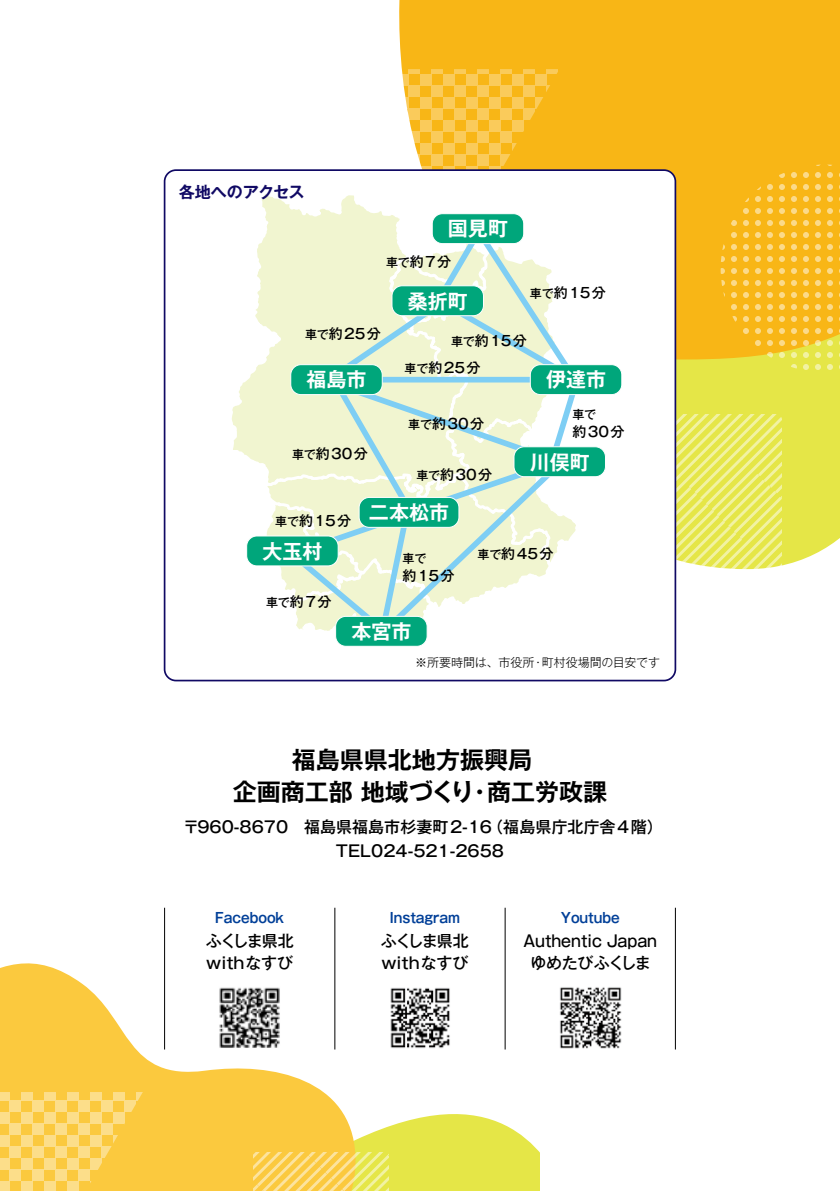
<style>
.page{position:relative;width:840px;height:1191px;background:#fff}
.page>*{position:absolute;margin:0;border:0;box-sizing:border-box;transform-origin:0 0}
.t1{font:700 24px/32px "Gothic MB101 Pr 6 N De";color:#000}
.t2{font:700 20px "Gothic MB101 Pr 6 N De";color:#fff}
.t3{font:500 16px/22px "Gothic MB101 Pr 6 N";color:#000}
.t4{font:500 16px/22px "Gothic MB101 Pr 6 N";color:#000;text-align:center;scale:.9 1}
.t5{font:700 16px "Gothic MB101 Pr 6 N De";color:#100964}
.t6{font:500 14px "Gothic MB101 Pr 6 N";letter-spacing:.1em;color:#000}
.t7{font:700 14px "Gothic MB101 Pr 6 N De";color:#003f98;scale:.9 1}
.t8{font:300 12px "Gothic MB101 Pr 6 N";color:#000}
.t9{font:500 12px "Gothic MB101 Pr 6 N";color:#000}
.s1{font-size:12px}
</style>
<div class="page">
<div style="left:675px;top:359px;width:164px;height:207px;background:#e5e647"></div>
<div style="left:399px;top:0;width:315px;height:359px;background:#f8b616"></div>
<svg style="left:361px;top:1114px;width:178px;height:77px;background:#e8e960"></svg>
<svg style="left:0;top:949px;width:361px;height:242px;fill:#fbc93e"></svg>
<svg style="left:714px;top:0;width:125px;height:372px;background:#f7bb21"></svg>
<svg style="left:0;top:1092px;width:143px;height:99px;background:#fbd25f"></svg>
<svg style="left:675px;top:415px;width:106px;height:228px"></svg>
<svg style="left:254px;top:1152px;width:135px;height:39px;background:#f6d861"></svg>
<div style="left:164px;top:170px;width:511px;height:510px;background:#fff;border-radius:11px"></div>
<svg style="left:232px;top:242px;width:30px;height:221px"></svg>
<svg style="left:262px;top:69px;width:326px;height:568px"></svg>
<img style="left:213px;top:980px;width:73px;height:74px">
<img style="left:560px;top:987px;width:62px;height:62px">
<hr style="left:164px;top:907px;width:1px;height:142px;background:#000">
<hr style="left:334px;top:907px;width:1px;height:142px;background:#000">
<hr style="left:504px;top:907px;width:1px;height:142px;background:#000">
<hr style="left:674px;top:907px;width:1px;height:142px;background:#000">
<img style="left:390px;top:988px;width:60px;height:60px">
<div style="left:290px;top:365px;width:92px;height:29px;background:#00a67b;border-radius:10px"></div>
<div style="left:290px;top:364px;width:92px;height:31px;border:1px solid #fff;border-radius:10px"></div>
<div style="left:530px;top:365px;width:91px;height:29px;background:#00a67b;border-radius:10px"></div>
<div style="left:529px;top:364px;width:92px;height:31px;border:1px solid #fff;border-radius:10px"></div>
<div style="left:513px;top:447px;width:92px;height:30px;background:#00a67b;border-radius:10px"></div>
<div style="left:513px;top:446px;width:92px;height:31px;border:1px solid #fff;border-radius:10px"></div>
<div style="left:359px;top:497px;width:99px;height:30px;background:#00a67b;border-radius:10px"></div>
<div style="left:358px;top:497px;width:101px;height:30px;border:1px solid #fff;border-radius:10px"></div>
<div style="left:246px;top:536px;width:92px;height:30px;background:#00a67b;border-radius:10px"></div>
<div style="left:246px;top:536px;width:92px;height:30px;border:1px solid #fff;border-radius:10px"></div>
<div style="left:335px;top:616px;width:92px;height:30px;background:#00a67b;border-radius:10px"></div>
<div style="left:335px;top:616px;width:92px;height:30px;border:1px solid #fff;border-radius:10px"></div>
<div style="left:392px;top:286px;width:91px;height:30px;background:#00a67b;border-radius:10px"></div>
<div style="left:391px;top:285px;width:92px;height:31px;border:1px solid #fff;border-radius:10px"></div>
<div style="left:432px;top:214px;width:91px;height:30px;background:#00a67b;border-radius:10px"></div>
<div style="left:431px;top:213px;width:92px;height:31px;border:1px solid #fff;border-radius:10px"></div>
<p class="t5" style="left:179px;top:178px;width:127px">各地へのアクセス</p>
<p class="t2" style="left:447px;top:212px;width:61px">国見町</p>
<p class="t6" style="left:386px;top:250px;width:67px"><span class="s1">車で</span>約7分</p>
<p class="t2" style="left:407px;top:284px;width:61px">桑折町</p>
<p class="t6" style="left:529px;top:281px;width:77px"><span class="s1">車で</span>約15分</p>
<p class="t6" style="left:305px;top:321px;width:77px"><span class="s1">車で</span>約25分</p>
<p class="t6" style="left:451px;top:329px;width:77px"><span class="s1">車で</span>約15分</p>
<p class="t6" style="left:404px;top:356px;width:77px"><span class="s1">車で</span>約25分</p>
<p class="t2" style="left:306px;top:363px;width:61px">福島市</p>
<p class="t2" style="left:545px;top:363px;width:61px">伊達市</p>
<p class="t6" style="left:292px;top:441px;width:77px"><span class="s1">車で</span>約30分</p>
<p class="t6" style="left:408px;top:411px;width:77px"><span class="s1">車で</span>約30分</p>
<p class="t6" style="left:416px;top:462px;width:77px"><span class="s1">車で</span>約30分</p>
<p class="t6" style="left:275px;top:509px;width:77px"><span class="s1">車で</span>約15分</p>
<p class="t2" style="left:369px;top:496px;width:81px">二本松市</p>
<p class="t9" style="left:572px;top:405px;width:25px">車で</p>
<p class="t6" style="left:572px;top:420px;width:54px">約30分</p>
<p class="t2" style="left:529px;top:445px;width:61px">川俣町</p>
<p class="t2" style="left:262px;top:534px;width:61px">大玉村</p>
<p class="t6" style="left:266px;top:590px;width:67px"><span class="s1">車で</span>約7分</p>
<p class="t9" style="left:402px;top:549px;width:25px">車で</p>
<p class="t6" style="left:402px;top:564px;width:54px">約15分</p>
<p class="t2" style="left:351px;top:615px;width:61px">本宮市</p>
<p class="t6" style="left:477px;top:542px;width:77px"><span class="s1">車で</span>約45分</p>
<p class="t8" style="left:415px;top:652px;width:246px">※所要時間は、市役所・町村役場間の目安です</p>
<h1 class="t1" style="left:233px;top:742px;width:375px;text-indent:59px">福島県県北地方振興局<br>企画商工部 地域づくり・商工労政課</h1>
<p class="t3" style="left:183px;top:814px;width:480px;line-height:24px;text-align:center">〒960-8670　福島県福島市杉妻町2-16（福島県庁北庁舎4階）<br>TEL024-521-2658</p>
<p class="t7" style="left:215px;top:906px;width:78px">Facebook</p>
<p class="t3" style="left:205px;top:929px;width:90px">ふくしま県北withなすび</p>
<p class="t7" style="left:389px;top:906px;width:80px">Instagram</p>
<p class="t3" style="left:380px;top:929px;width:90px">ふくしま県北withなすび</p>
<p class="t7" style="left:560px;top:906px;width:67px">Youtube</p>
<p class="t4" style="left:523px;top:929px;width:150px">Authentic Japanゆめたびふくしま</p>
</div>
